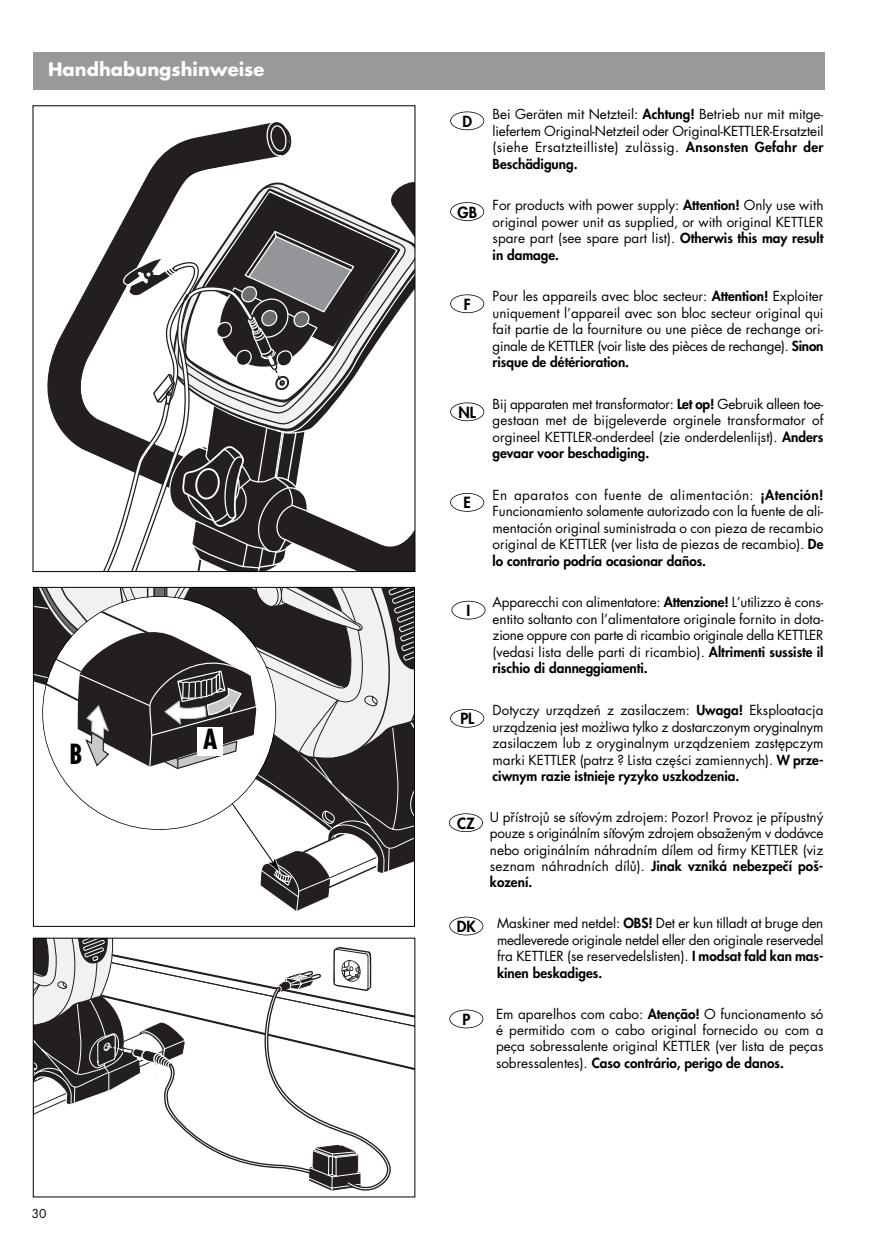
<style>
.page{position:relative;width:893px;height:1259px;background:#fff}
.page>*{position:absolute;margin:0;border:0;box-sizing:border-box;transform-origin:0 0}
.t1{font:700 condensed 27px "Futura";color:#000}
.t2{font:700 18px "Futura";color:#fff}
.t3{font:800 15px "Futura";color:#000}
.t4{font:13.5px/16.5px "Futura";color:#000;text-align:justify}
.t5{font:13.5px/16.5px "Futura CE";color:#000;text-align:justify}
.t6{font:12px "Futura";color:#000}
.s1{font-weight:800}
</style>
<div class="page">
<div style="left:33px;top:53px;width:792px;height:37px;background:#999"></div>
<svg style="left:139px;top:124px;width:153px;height:67px"></svg>
<svg style="left:261px;top:122px;width:26px;height:36px"></svg>
<svg style="left:173px;top:179px;width:240px;height:12px"></svg>
<svg style="left:34px;top:191px;width:380px;height:999px"></svg>
<div style="left:33px;top:937px;width:382px;height:260px;border:1px solid #000"></div>
<div style="left:450px;top:202px;width:34px;height:19px;border:2px solid #000;border-radius:50%"></div>
<div style="left:450px;top:294px;width:34px;height:19px;border:2px solid #000;border-radius:50%"></div>
<div style="left:450px;top:402px;width:34px;height:19px;border:2px solid #000;border-radius:50%"></div>
<div style="left:450px;top:493px;width:34px;height:19px;border:2px solid #000;border-radius:50%"></div>
<div style="left:451px;top:601px;width:34px;height:18px;border:2px solid #000;border-radius:50%"></div>
<div style="left:450px;top:709px;width:34px;height:18px;border:2px solid #000;border-radius:50%"></div>
<div style="left:450px;top:111px;width:34px;height:19px;border:2px solid #000;border-radius:50%"></div>
<div style="left:449px;top:813px;width:34px;height:19px;border:2px solid #000;border-radius:50%"></div>
<div style="left:449px;top:916px;width:34px;height:19px;border:2px solid #000;border-radius:50%"></div>
<div style="left:449px;top:1009px;width:34px;height:19px;border:2px solid #000;border-radius:50%"></div>
<h2 class="t2" style="left:48px;top:61px;width:218px">Handhabungshinweise</h2>
<h1 class="t1" style="left:70px;top:742px;width:14px">B</h1>
<h1 class="t1" style="left:203px;top:727px;width:16px">A</h1>
<p class="t6" style="left:32px;top:1208px;width:16px">30</p>
<p class="t3" style="left:462px;top:114px;width:11px">D</p>
<p class="t3" style="left:458px;top:205px;width:21px">GB</p>
<p class="t3" style="left:464px;top:297px;width:8px">F</p>
<p class="t3" style="left:459px;top:405px;width:19px">NL</p>
<p class="t3" style="left:464px;top:495px;width:9px">E</p>
<p class="t3" style="left:467px;top:603px;width:5px">I</p>
<p class="t3" style="left:460px;top:711px;width:15px">PL</p>
<p class="t3" style="left:457px;top:816px;width:19px">CZ</p>
<p class="t3" style="left:457px;top:919px;width:20px">DK</p>
<p class="t3" style="left:462px;top:1012px;width:9px">P</p>
<p class="t4" style="left:493px;top:107px;width:332px">Bei Geräten mit Netzteil: <span class="s1">Achtung!</span> Betrieb nur mit mitge&shy;liefertem Original-Netzteil oder Original-KETTLER-Ersatzteil (siehe Ersatzteilliste) zulässig. <span class="s1">Ansonsten Gefahr der Beschädigung.</span></p>
<p class="t4" style="left:493px;top:198px;width:332px">For products with power supply: <span class="s1">Attention!</span> Only use with original power unit as supplied, or with original KETTLER spare part (see spare part list). <span class="s1">Otherwis this may result in damage.</span></p>
<p class="t4" style="left:493px;top:289px;width:332px">Pour les appareils avec bloc secteur: <span class="s1">Attention!</span> Exploiter uniquement l’appareil avec son bloc secteur original qui fait partie de la fourniture ou une pièce de rechange ori&shy;ginale de KETTLER (voir liste des pièces de rechange). <span class="s1">Sinon risque de détérioration.</span></p>
<p class="t4" style="left:493px;top:397px;width:332px">Bij apparaten met transformator: <span class="s1">Let op!</span> Gebruik alleen toe&shy;gestaan met de bijgeleverde orginele transformator of orgineel KETTLER-onderdeel (zie onderdelenlijst). <span class="s1">Anders gevaar voor beschadiging.</span></p>
<p class="t4" style="left:493px;top:488px;width:332px">En aparatos con fuente de alimentación: <span class="s1">¡Atención!<br></span>Funcionamiento solamente autorizado con la fuente de ali&shy;mentación original suministrada o con pieza de recambio original de KETTLER (ver lista de piezas de recambio). <span class="s1">De lo contrario podría ocasionar daños.</span></p>
<p class="t4" style="left:493px;top:595px;width:332px">Apparecchi con alimentatore: <span class="s1">Attenzione!</span> L’utilizzo è cons&shy;entito soltanto con l’alimentatore originale fornito in dota&shy;zione oppure con parte di ricambio originale della KETTLER (vedasi lista delle parti di ricambio). <span class="s1">Altrimenti sussiste il rischio di danneggiamenti.</span></p>
<p class="t5" style="left:493px;top:703px;width:332px">Dotyczy urządzeń z zasilaczem: <span class="s1">Uwaga!</span> Eksploatacja urządzenia jest możliwa tylko z dostarczonym oryginalnym zasilaczem lub z oryginalnym urządzeniem zastępczym marki KETTLER (patrz ? Lista części zamiennych). <span class="s1">W prze&shy;ciwnym razie istnieje ryzyko uszkodzenia.</span></p>
<p class="t5" style="left:490px;top:810px;width:335px">U přístrojů se síťovým zdrojem: Pozor! Provoz je přípustný pouze s originálním síťovým zdrojem obsaženým v dodávce nebo originálním náhradním dílem od firmy KETTLER (viz seznam náhradních dílů). <span class="s1">Jinak vzniká nebezpečí poš&shy;kození.</span></p>
<p class="t5" style="left:497px;top:916px;width:328px">Maskiner med netdel: <span class="s1">OBS!</span> Det er kun tilladt at bruge den medleverede originale netdel eller den originale reservedel fra KETTLER (se reservedelslisten). <span class="s1">I modsat fald kan mas&shy;kinen beskadiges.</span></p>
<p class="t5" style="left:496px;top:1007px;width:329px">Em aparelhos com cabo: <span class="s1">Atenção!</span> O funcionamento só é permitido com o cabo original fornecido ou com a peça sobressalente original KETTLER (ver lista de peças sobressalentes). <span class="s1">Caso contrário, perigo de danos.</span></p>
</div>
